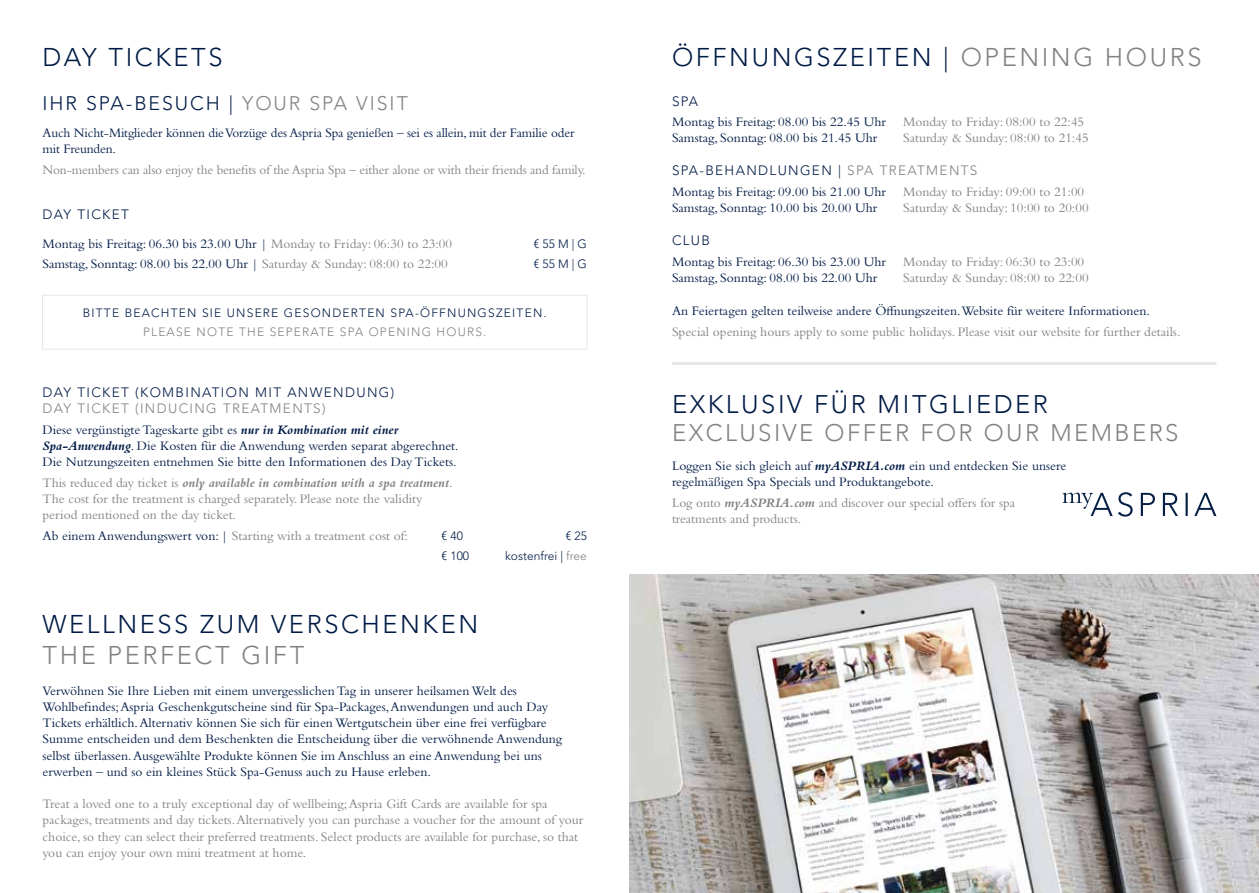
<style>
.page{position:relative;width:1259px;height:893px;background:#fff}
.page>*{position:absolute;margin:0;border:0;box-sizing:border-box;transform-origin:0 0}
.t1{font:300 25.5px "Avenir LT Std";letter-spacing:.1em;color:#001b46}
.t2{font:300 25.5px "Avenir";letter-spacing:.1em;color:#001b46}
.t3{font:300 25.5px "Avenir LT Std";letter-spacing:.1em;color:#808285}
.t4{font:300 24px "Avenir";letter-spacing:.1em;color:#808285}
.t5{font:300 19.5px "Avenir LT Std";letter-spacing:.1em;color:#001b46}
.t6{font:13.5px/16.2px "Bembo Std";color:#001b46}
.t7{font:13.5px/16.2px "Bembo Std";color:#808285}
.t8{font:300 13.5px "Avenir LT Std";letter-spacing:.1em;color:#001b46}
.t9{font:300 13.5px "Avenir LT Std";letter-spacing:.1em;color:#808285}
.t10{font:300 12px "Avenir LT Std";letter-spacing:.1em;color:#001b46}
.t11{font:300 12px "Avenir LT Std";letter-spacing:.1em;color:#808285}
.t12{font:300 12px "Avenir LT Std";color:#001b46}
.s1{color:#808285}
.s2{font-weight:700;font-style:italic}
.s3{color:#001b46}
</style>
<div class="page">
<div style="left:42px;top:295px;width:545px;height:55px;border:1px solid #e6e7e8"></div>
<img style="left:629px;top:574px;width:630px;height:319px">
<hr style="left:672px;top:362px;width:544px;height:3px;background:#e6e7e8">
<svg style="left:1062px;top:492px;width:154px;height:25px"></svg>
<h1 class="t1" style="left:43px;top:42px;width:181px">DAY TICKETS</h1>
<h1 class="t1" style="left:672px;top:42px;width:531px">ÖFFNUNGSZEITEN | <span class="s1">OPENING HOURS</span></h1>
<h3 class="t5" style="left:43px;top:92px;width:367px">IHR SPA-BESUCH | <span class="s1">YOUR SPA VISIT</span></h3>
<p class="t6" style="left:43px;top:124px;width:533px">Auch Nicht-Mitglieder können die Vorzüge des Aspria Spa genießen – sei es allein, mit der Familie oder mit Freunden.</p>
<p class="t7" style="left:43px;top:161px;width:544px">Non-members can also enjoy the benefits of the Aspria Spa – either alone or with their friends and family.</p>
<p class="t8" style="left:43px;top:206px;width:88px">DAY TICKET</p>
<p class="t6" style="left:43px;top:235px;width:411px">Montag bis Freitag: 06.30 bis 23.00 Uhr | <span class="s1">Monday to Friday: 06:30 to 23:00</span></p>
<p class="t10" style="left:534px;top:237px;width:55px">€ 55 M | G</p>
<p class="t6" style="left:43px;top:256px;width:407px">Samstag, Sonntag: 08.00 bis 22.00 Uhr | <span class="s1">Saturday &amp; Sunday: 08:00 to 22:00</span></p>
<p class="t10" style="left:534px;top:257px;width:55px">€ 55 M | G</p>
<p class="t10" style="left:83px;top:306px;width:465px">BITTE BEACHTEN SIE UNSERE GESONDERTEN SPA-ÖFFNUNGSZEITEN.</p>
<p class="t11" style="left:143px;top:325px;width:345px">PLEASE NOTE THE SEPERATE SPA OPENING HOURS.</p>
<p class="t8" style="left:43px;top:385px;width:353px">DAY TICKET (KOMBINATION MIT ANWENDUNG)</p>
<p class="t9" style="left:43px;top:401px;width:285px">DAY TICKET (INDUCING TREATMENTS)</p>
<p class="t6" style="left:43px;top:421px;width:418px">Diese vergünstigte Tageskarte gibt es <span class="s2">nur in Kombination mit einer<br>Spa-Anwendung</span>. Die Kosten für die Anwendung werden separat abgerechnet.<br>Die Nutzungszeiten entnehmen Sie bitte den Informationen des Day Tickets.</p>
<p class="t7" style="left:43px;top:474px;width:412px">This reduced day ticket is <span class="s2">only available in combination with a spa treatment</span>.<br>The cost for the treatment is charged separately. Please note the validity period mentioned on the day ticket.</p>
<p class="t7" style="left:43px;top:527px;width:367px"><span class="s3">Ab einem Anwendungswert von: |</span> Starting with a treatment cost of:</p>
<p class="t10" style="left:442px;top:528px;width:23px">€ 40</p>
<p class="t10" style="left:566px;top:528px;width:23px">€ 25</p>
<p class="t10" style="left:442px;top:549px;width:29px">€ 100</p>
<p class="t12" style="left:505px;top:549px;width:83px">kostenfrei | <span class="s1">free</span></p>
<h1 class="t1" style="left:43px;top:609px;width:437px">WELLNESS ZUM VERSCHENKEN</h1>
<h1 class="t3" style="left:43px;top:640px;width:263px">THE PERFECT GIFT</h1>
<p class="t6" style="left:43px;top:682px;width:521px">Verwöhnen Sie Ihre Lieben mit einem unvergesslichen Tag in unserer heilsamen Welt des Wohlbefindes; Aspria Geschenkgutscheine sind für Spa-Packages, Anwendungen und auch Day Tickets erhältlich. Alternativ können Sie sich für einen Wertgutschein über eine frei verfügbare Summe entscheiden und dem Beschenkten die Entscheidung über die verwöhnende Anwendung selbst überlassen. Ausgewählte Produkte können Sie im Anschluss an eine Anwendung bei uns erwerben – und so ein kleines Stück Spa-Genuss auch zu Hause erleben.</p>
<p class="t7" style="left:43px;top:796px;width:542px">Treat a loved one to a truly exceptional day of wellbeing; Aspria Gift Cards are available for spa packages, treatments and day tickets. Alternatively you can purchase a voucher for the amount of your choice, so they can select their preferred treatments. Select products are available for purchase, so that you can enjoy your own mini treatment at home.</p>
<p class="t8" style="left:672px;top:93px;width:28px">SPA</p>
<p class="t6" style="left:672px;top:113px;width:216px">Montag bis Freitag: 08.00 bis 22.45 Uhr</p>
<p class="t7" style="left:903px;top:113px;width:183px">Monday to Friday: 08:00 to 22:45</p>
<p class="t6" style="left:672px;top:130px;width:207px">Samstag, Sonntag: 08.00 bis 21.45 Uhr</p>
<p class="t7" style="left:903px;top:130px;width:187px">Saturday &amp; Sunday: 08:00 to 21:45</p>
<p class="t8" style="left:672px;top:163px;width:307px">SPA-BEHANDLUNGEN | <span class="s1">SPA TREATMENTS</span></p>
<p class="t6" style="left:672px;top:183px;width:216px">Montag bis Freitag: 09.00 bis 21.00 Uhr</p>
<p class="t7" style="left:903px;top:183px;width:183px">Monday to Friday: 09:00 to 21:00</p>
<p class="t6" style="left:672px;top:200px;width:207px">Samstag, Sonntag: 10.00 bis 20.00 Uhr</p>
<p class="t7" style="left:903px;top:200px;width:187px">Saturday &amp; Sunday: 10:00 to 20:00</p>
<p class="t8" style="left:672px;top:233px;width:40px">CLUB</p>
<p class="t6" style="left:672px;top:253px;width:216px">Montag bis Freitag: 06.30 bis 23.00 Uhr</p>
<p class="t7" style="left:903px;top:253px;width:183px">Monday to Friday: 06:30 to 23:00</p>
<p class="t6" style="left:672px;top:269px;width:207px">Samstag, Sonntag: 08.00 bis 22.00 Uhr</p>
<p class="t7" style="left:903px;top:269px;width:187px">Saturday &amp; Sunday: 08:00 to 22:00</p>
<p class="t6" style="left:672px;top:303px;width:479px">An Feiertagen gelten teilweise andere Öffnungszeiten.Website für weitere Informationen.</p>
<p class="t7" style="left:672px;top:323px;width:510px">Special opening hours apply to some public holidays. Please visit our website for further details.</p>
<h1 class="t2" style="left:672px;top:389px;width:377px">EXKLUSIV FÜR MITGLIEDER</h1>
<h2 class="t4" style="left:672px;top:419px;width:508px">EXCLUSIVE OFFER FOR OUR MEMBERS</h2>
<p class="t6" style="left:672px;top:458px;width:396px">Loggen Sie sich gleich auf <span class="s2">myASPRIA.com</span> ein und entdecken Sie unsere regelmäßigen Spa Specials und Produktangebote.</p>
<p class="t7" style="left:672px;top:494px;width:345px">Log onto <span class="s2">myASPRIA.com</span> and discover our special offers for spa treatments and products.</p>
</div>
